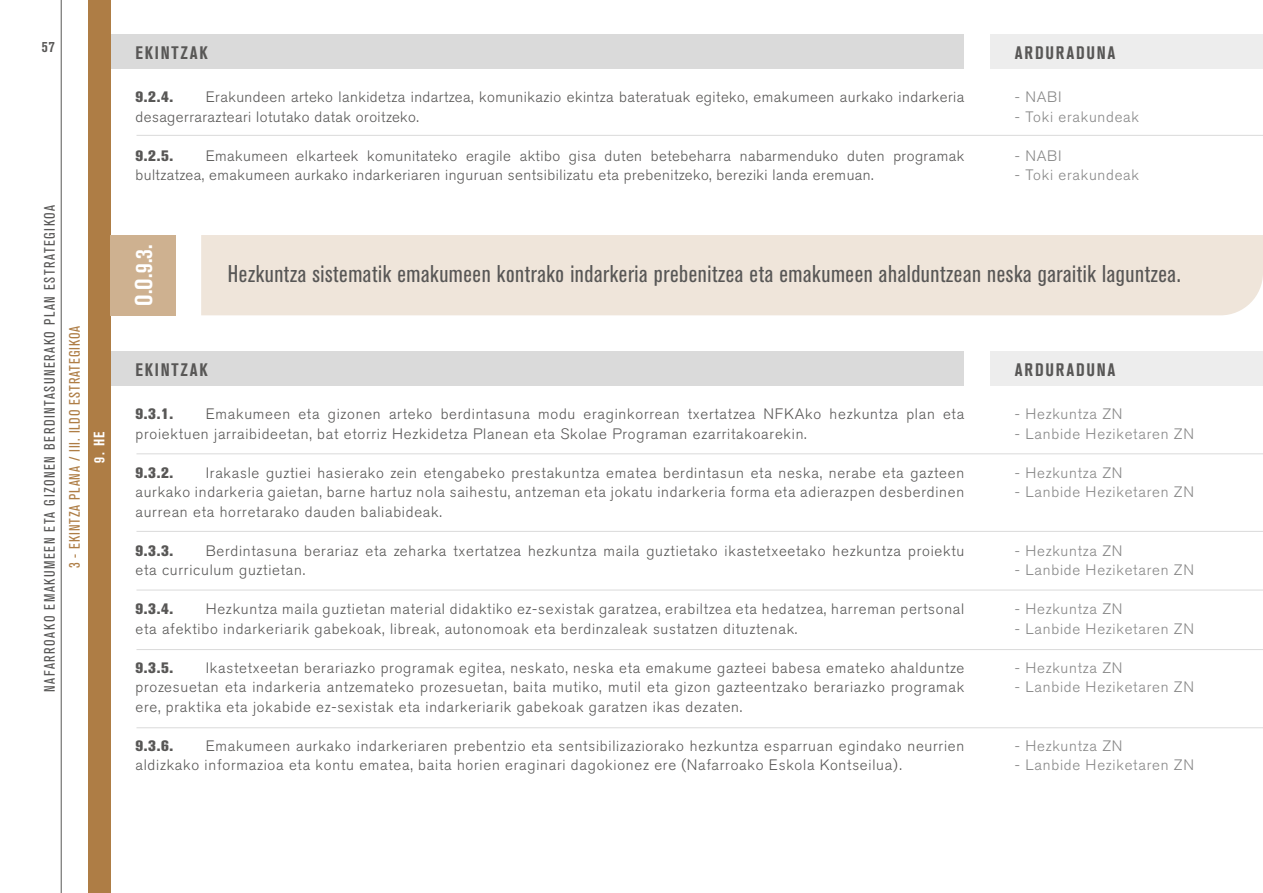
<style>
.page{position:relative;width:1263px;height:893px;background:#fff}
.page>*{position:absolute;margin:0;border:0;box-sizing:border-box;transform-origin:0 0}
.t1{font:condensed 24px "Akzidenz Grotesk BQ";letter-spacing:.025em;color:#585756}
.t2{font:700 condensed 24px "Akzidenz Grotesk BQ";color:#fff}
.t3{font:700 condensed 18px "Akzidenz Grotesk BQ";letter-spacing:.1em;color:#585756}
.t4{font:300 15px/19.5px "Akzidenz Grotesk BQ";letter-spacing:.05em;color:#585756}
.t5{font:300 15px/19.5px "Akzidenz Grotesk BQ";letter-spacing:.03em;color:#585756}
.t6{font:300 15px "Akzidenz Grotesk BQ";letter-spacing:.05em;color:#878787}
.t7{font:condensed 15px "Akzidenz Grotesk BQ";letter-spacing:.1em;color:#585756}
.t8{font:800 15px "Akzidenz Grotesk BQ";color:#585756}
.t9{font:condensed 15px "Akzidenz Grotesk BQ";letter-spacing:.06em;color:#ae7d45}
.t10{font:700 condensed 15px "Akzidenz Grotesk BQ";color:#fff}
.t11{font:700 condensed 15px "Akzidenz Grotesk BQ";color:#585756}
</style>
<div class="page">
<div style="left:111px;top:34px;width:853px;height:34px;background:#dadada"></div>
<div style="left:990px;top:34px;width:273px;height:34px;background:#ededed"></div>
<div style="left:111px;top:351px;width:853px;height:34px;background:#dadada"></div>
<div style="left:990px;top:351px;width:273px;height:34px;background:#ededed"></div>
<div style="left:88px;top:0;width:23px;height:893px;background:#ae7d45"></div>
<div style="left:111px;top:235px;width:65px;height:80px;background:#ceb190"></div>
<div style="left:201px;top:235px;width:1062px;height:80px;background:#efe5da"></div>
<hr style="left:136px;top:135px;width:1127px;height:1px;background:#dadada">
<hr style="left:136px;top:453px;width:1127px;height:1px;background:#dadada">
<hr style="left:136px;top:531px;width:1127px;height:1px;background:#dadada">
<hr style="left:136px;top:590px;width:1127px;height:1px;background:#dadada">
<hr style="left:136px;top:649px;width:1127px;height:1px;background:#dadada">
<hr style="left:136px;top:727px;width:1127px;height:1px;background:#dadada">
<hr style="left:61px;top:0;width:1px;height:893px;background:#585756">
<p class="t11" style="left:42px;top:38px;width:14px">57</p>
<p class="t7" style="left:41px;top:692px;width:489px;rotate:-90deg">NAFARROAKO EMAKUMEEN ETA GIZONEN BERDINTASUNERAKO PLAN ESTRATEGIKOA</p>
<p class="t9" style="left:66px;top:568px;width:244px;rotate:-90deg">3 - EKINTZA PLANA / III. ILDO ESTRATEGIKOA</p>
<p class="t10" style="left:91px;top:463px;width:33px;rotate:-90deg">9. HE</p>
<p class="t3" style="left:135px;top:42px;width:74px">EKINTZAK</p>
<p class="t3" style="left:1015px;top:42px;width:102px">ARDURADUNA</p>
<p class="t8" style="left:135px;top:88px;width:39px">9.2.4.</p>
<p class="t5" style="left:135px;top:88px;width:830px;text-indent:70px">Erakundeen arteko lankidetza indartzea, komunikazio ekintza bateratuak egiteko, emakumeen aurkako indarkeria desagerrarazteari lotutako datak oroitzeko.</p>
<p class="t8" style="left:135px;top:147px;width:39px">9.2.5.</p>
<p class="t6" style="left:1015px;top:89px;width:48px">- NABI</p>
<p class="t6" style="left:1015px;top:108px;width:126px">- Toki erakundeak</p>
<p class="t6" style="left:1015px;top:147px;width:48px">- NABI</p>
<p class="t6" style="left:1015px;top:167px;width:126px">- Toki erakundeak</p>
<p class="t5" style="left:135px;top:146px;width:830px;text-indent:70px">Emakumeen elkarteek komunitateko eragile aktibo gisa duten betebeharra nabarmenduko duten programak bultzatzea, emakumeen aurkako indarkeriaren inguruan sentsibilizatu eta prebenitzeko, bereziki landa eremuan.</p>
<h1 class="t2" style="left:130px;top:306px;width:63px;rotate:-90deg">O.O.9.3.</h1>
<h1 class="t1" style="left:228px;top:261px;width:954px">Hezkuntza sistematik emakumeen kontrako indarkeria prebenitzea eta emakumeen ahalduntzean neska garaitik laguntzea.</h1>
<p class="t3" style="left:135px;top:359px;width:74px">EKINTZAK</p>
<p class="t3" style="left:1015px;top:359px;width:102px">ARDURADUNA</p>
<p class="t8" style="left:135px;top:405px;width:39px">9.3.1.</p>
<p class="t6" style="left:1015px;top:406px;width:109px">- Hezkuntza ZN</p>
<p class="t6" style="left:1015px;top:425px;width:180px">- Lanbide Heziketaren ZN</p>
<p class="t6" style="left:1015px;top:464px;width:109px">- Hezkuntza ZN</p>
<p class="t6" style="left:1015px;top:484px;width:180px">- Lanbide Heziketaren ZN</p>
<p class="t4" style="left:135px;top:405px;width:830px;text-indent:70px">Emakumeen eta gizonen arteko berdintasuna modu eraginkorrean txertatzea NFKAko hezkuntza plan eta proiektuen jarraibideetan, bat etorriz Hezkidetza Planean eta Skolae Programan ezarritakoarekin.</p>
<p class="t8" style="left:135px;top:464px;width:39px">9.3.2.</p>
<p class="t4" style="left:135px;top:463px;width:830px;text-align:justify;text-indent:70px">Irakasle guztiei hasierako zein etengabeko prestakuntza ematea berdintasun eta neska, nerabe eta gazteen aurkako indarkeria gaietan, barne hartuz nola saihestu, antzeman eta jokatu indarkeria forma eta adierazpen desberdinen aurrean eta horretarako dauden baliabideak.</p>
<p class="t8" style="left:135px;top:542px;width:39px">9.3.3.</p>
<p class="t6" style="left:1015px;top:542px;width:109px">- Hezkuntza ZN</p>
<p class="t6" style="left:1015px;top:562px;width:180px">- Lanbide Heziketaren ZN</p>
<p class="t6" style="left:1015px;top:601px;width:109px">- Hezkuntza ZN</p>
<p class="t6" style="left:1015px;top:620px;width:180px">- Lanbide Heziketaren ZN</p>
<p class="t6" style="left:1015px;top:659px;width:109px">- Hezkuntza ZN</p>
<p class="t6" style="left:1015px;top:679px;width:180px">- Lanbide Heziketaren ZN</p>
<p class="t4" style="left:135px;top:541px;width:830px;text-indent:70px">Berdintasuna berariaz eta zeharka txertatzea hezkuntza maila guztietako ikastetxeetako hezkuntza proiektu eta curriculum guztietan.</p>
<p class="t8" style="left:135px;top:600px;width:39px">9.3.4.</p>
<p class="t4" style="left:135px;top:600px;width:830px;text-indent:70px">Hezkuntza maila guztietan material didaktiko ez-sexistak garatzea, erabiltzea eta hedatzea, harreman pertsonal eta afektibo indarkeriarik gabekoak, libreak, autonomoak eta berdinzaleak sustatzen dituztenak.</p>
<p class="t8" style="left:135px;top:659px;width:39px">9.3.5.</p>
<p class="t4" style="left:135px;top:658px;width:830px;text-align:justify;text-indent:70px">Ikastetxeetan berariazko programak egitea, neskato, neska eta emakume gazteei babesa emateko ahalduntze prozesuetan eta indarkeria antzemateko prozesuetan, baita mutiko, mutil eta gizon gazteentzako berariazko programak ere, praktika eta jokabide ez-sexistak eta indarkeriarik gabekoak garatzen ikas dezaten.</p>
<p class="t8" style="left:135px;top:737px;width:39px">9.3.6.</p>
<p class="t6" style="left:1015px;top:737px;width:109px">- Hezkuntza ZN</p>
<p class="t6" style="left:1015px;top:757px;width:180px">- Lanbide Heziketaren ZN</p>
<p class="t4" style="left:135px;top:736px;width:830px;text-indent:70px">Emakumeen aurkako indarkeriaren prebentzio eta sentsibilizaziorako hezkuntza esparruan egindako neurrien aldizkako informazioa eta kontu ematea, baita horien eraginari dagokionez ere (Nafarroako Eskola Kontseilua).</p>
</div>
